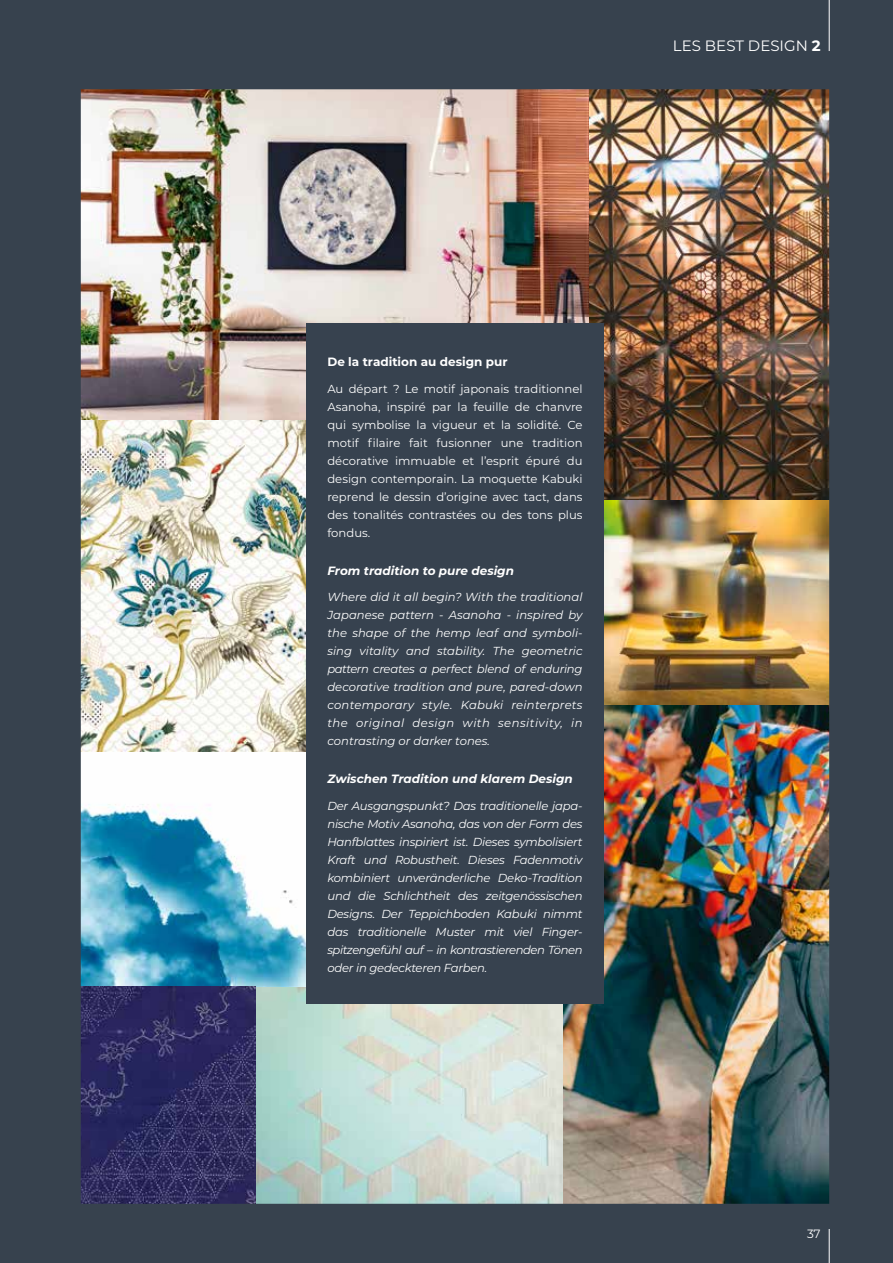
<style>
.page{position:relative;width:893px;height:1263px;background:#fff}
.page>*{position:absolute;margin:0;border:0;box-sizing:border-box;transform-origin:0 0}
.t1{font:15px "Montserrat";color:#fff}
.t2{font:italic 700 12px "Montserrat";color:#fff}
.t3{font:700 12px "Montserrat";color:#fff}
.t4{font:12px "Montserrat";color:#fff}
.t5{font:italic 11.7px/18px "Montserrat";letter-spacing:-.02em;color:#fff;text-align:justify}
.t6{font:11.7px/18px "Montserrat";color:#fff;text-align:justify}
.s1{font-weight:700}
</style>
<div class="page">
<img style="left:0;top:0;width:893px;height:1263px">
<div style="left:306px;top:323px;width:298px;height:680px;background:#37424f"></div>
<hr style="left:829px;top:0;width:1px;height:51px;background:#fff">
<hr style="left:829px;top:1229px;width:1px;height:34px;background:#fff">
<p class="t1" style="left:673px;top:35px;width:149px">LES BEST DESIGN <span class="s1">2</span></p>
<p class="t3" style="left:327px;top:353px;width:182px">De la tradition au design pur</p>
<p class="t6" style="left:327px;top:379px;width:257px">Au départ ? Le motif japonais traditionnel Asanoha, inspiré par la feuille de chanvre qui symbolise la vigueur et la solidité. Ce motif filaire fait fusionner une tradition décorative immuable et l’esprit épuré du design contemporain. La moquette Kabuki reprend le dessin d’origine avec tact, dans des tonalités contrastées ou des tons plus fondus.</p>
<p class="t2" style="left:327px;top:562px;width:188px">From tradition to pure design</p>
<p class="t5" style="left:327px;top:588px;width:257px">Where did it all begin? With the traditional Japanese pattern - Asanoha - inspired by the shape of the hemp leaf and symboli&shy;sing vitality and stability. The geometric pattern creates a perfect blend of enduring decorative tradition and pure, pared-down contemporary style. Kabuki reinterprets the original design with sensitivity, in contrasting or darker tones.</p>
<p class="t2" style="left:327px;top:770px;width:247px">Zwischen Tradition und klarem Design</p>
<p class="t5" style="left:327px;top:796px;width:257px">Der Ausgangspunkt? Das traditionelle japa&shy;nische Motiv Asanoha, das von der Form des Hanfblattes inspiriert ist. Dieses symbolisiert Kraft und Robustheit. Dieses Fadenmotiv kombiniert unveränderliche Deko-Tradition und die Schlichtheit des zeitgenössischen Designs. Der Teppichboden Kabuki nimmt das traditionelle Muster mit viel Finger&shy;spitzengefühl auf – in kontrastierenden Tönen oder in gedeckteren Farben.</p>
<p class="t4" style="left:807px;top:1225px;width:15px">37</p>
</div>
